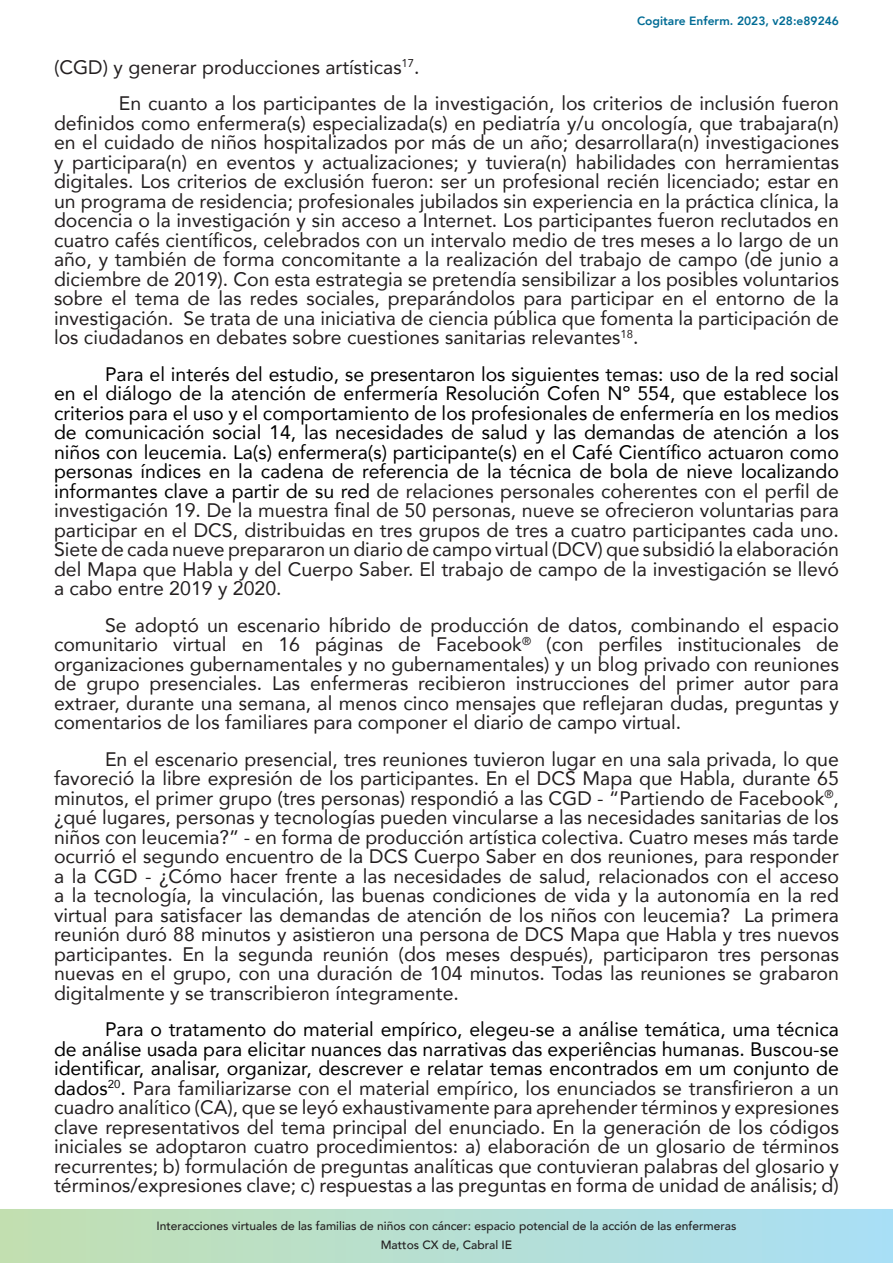
<style>
.page{position:relative;width:893px;height:1263px;background:#fff}
.page>*{position:absolute;margin:0;border:0;box-sizing:border-box;transform-origin:0 0}
.t1{font:19.5px/19.5px "Avenir";color:#231f20;text-align:justify}
.t2{font:19.5px/19.5px "Avenir";color:#000001;text-align:justify}
.t3{font:500 12px/18.6px "Avenir";color:#231f20;text-align:center}
.t4{font:800 12px "Avenir";color:#006c95}
.s1{color:#231f20}
.s2{color:#000001}
</style>
<div class="page">
<svg style="left:0;top:1209px;width:893px;height:54px;background:#b6dfd2"></svg>
<p class="t4" style="left:637px;top:10px;width:203px">Cogitare Enferm. 2023, v28:e89246</p>
<p class="t1" style="left:54px;top:56px;width:367px">(CGD) y generar producciones artísticas<sup>17</sup>.</p>
<p class="t1" style="left:54px;top:93px;width:787px;text-indent:65px">En cuanto a los participantes de la investigación, los criterios de inclusión fueron definidos como enfermera(s) especializada(s) en pediatría y/u oncología, que trabajara(n) en el cuidado de niños hospitalizados por más de un año; desarrollara(n) investigaciones y participara(n) en eventos y actualizaciones; y tuviera(n) habilidades con herramientas digitales. Los criterios de exclusión fueron: ser un profesional recién licenciado; estar en un programa de residencia; profesionales jubilados sin experiencia en la práctica clínica, la docencia o la investigación y sin acceso a Internet. Los participantes fueron reclutados en cuatro cafés científicos, celebrados con un intervalo medio de tres meses a lo largo de un año, y también de forma concomitante a la realización del trabajo de campo (de junio a diciembre de 2019). Con esta estrategia se pretendía sensibilizar a los posibles voluntarios sobre el tema de las redes sociales, preparándolos para participar en el entorno de la investigación. Se trata de una iniciativa de ciencia pública que fomenta la participación de los ciudadanos en debates sobre cuestiones sanitarias relevantes<sup>18</sup>.</p>
<p class="t2" style="left:54px;top:363px;width:786px;text-indent:51px">Para el interés del estudio, se presentaron los siguientes temas: uso de la red social en el diálogo de la atención de enfermería Resolución Cofen Nº 554, que establece los criterios para el uso y el comportamiento de los profesionales de enfermería en los medios de comunicación social 14, las necesidades de salud y las demandas de atención a los niños con leucemia. La(s) enfermera(s) participante(s) en el Café Científico actuaron como personas índices en la cadena de referencia de la técnica de bola de nieve localizando informantes clave a partir de su red <span class="s1">de relaciones personales coherentes con el perfil de investigación 19. De la muestra final de 50 personas, nueve se ofrecieron voluntarias para participar en el DCS, distribuidas en tres grupos de tres a cuatro participantes cada uno.<br>Siete de cada nueve prepararon un diario de campo virtual (DCV) que subsidió la elaboración del Mapa que Habla y del Cuerpo Saber. El trabajo de campo de la investigación se llevó a cabo entre 2019 y 2020.</span></p>
<p class="t1" style="left:54px;top:614px;width:786px;text-indent:51px">Se adoptó un escenario híbrido de producción de datos, combinando el espacio comunitario virtual en 16 páginas de Facebook<sup>®</sup> (con perfiles institucionales de organizaciones gubernamentales y no gubernamentales) y un blog privado con reuniones de grupo presenciales. Las enfermeras recibieron instrucciones del primer autor para extraer, durante una semana, al menos cinco mensajes que reflejaran dudas, preguntas y comentarios de los familiares para componer el diario de campo virtual.</p>
<p class="t1" style="left:54px;top:748px;width:786px;text-indent:51px">En el escenario presencial, tres reuniones tuvieron lugar en una sala privada, lo que favoreció la libre expresión de los participantes. En el DCS Mapa que Habla, durante 65 minutos, el primer grupo (tres personas) respondió a las CGD - “Partiendo de Facebook<sup>®</sup>, ¿qué lugares, personas y tecnologías pueden vincularse a las necesidades sanitarias de los niños con leucemia?” - en forma de producción artística colectiva. Cuatro meses más tarde ocurrió el segundo encuentro de la DCS Cuerpo Saber en dos reuniones, para responder a la CGD - ¿Cómo hacer frente a las necesidades de salud, relacionados con el acceso a la tecnología, la vinculación, las buenas condiciones de vida y la autonomía en la red virtual para satisfacer las demandas de atención de los niños con leucemia? La primera reunión duró 88 minutos y asistieron una persona de DCS Mapa que Habla y tres nuevos participantes. En la segunda reunión (dos meses después), participaron tres personas nuevas en el grupo, con una duración de 104 minutos. Todas las reuniones se grabaron digitalmente y se transcribieron íntegramente.</p>
<p class="t1" style="left:54px;top:1019px;width:786px;text-indent:51px"><span class="s2">Para o tratamento do material empírico, elegeu-se a análise temática, uma técnica de análise usada para elicitar nuances das narrativas das experiências humanas. Buscou-se identificar, analisar, organizar, descrever e relatar temas encontrados em um conjunto de dados</span><sup>20</sup><span class="s2">.</span> Para familiarizarse con el material empírico, los enunciados se transfirieron a un cuadro analítico (CA), que se leyó exhaustivamente para aprehender términos y expresiones clave representativos del tema principal del enunciado. En la generación de los códigos iniciales se adoptaron cuatro procedimientos: a) elaboración de un glosario de términos recurrentes; b) formulación de preguntas analíticas que contuvieran palabras del glosario y términos/expresiones clave; c) respuestas a las preguntas en forma de unidad de análisis; d)</p>
<p class="t3" style="left:156px;top:1216px;width:581px">Interacciones virtuales de las familias de niños con cáncer: espacio potencial de la acción de las enfermeras<br>Mattos CX de, Cabral IE</p>
</div>
